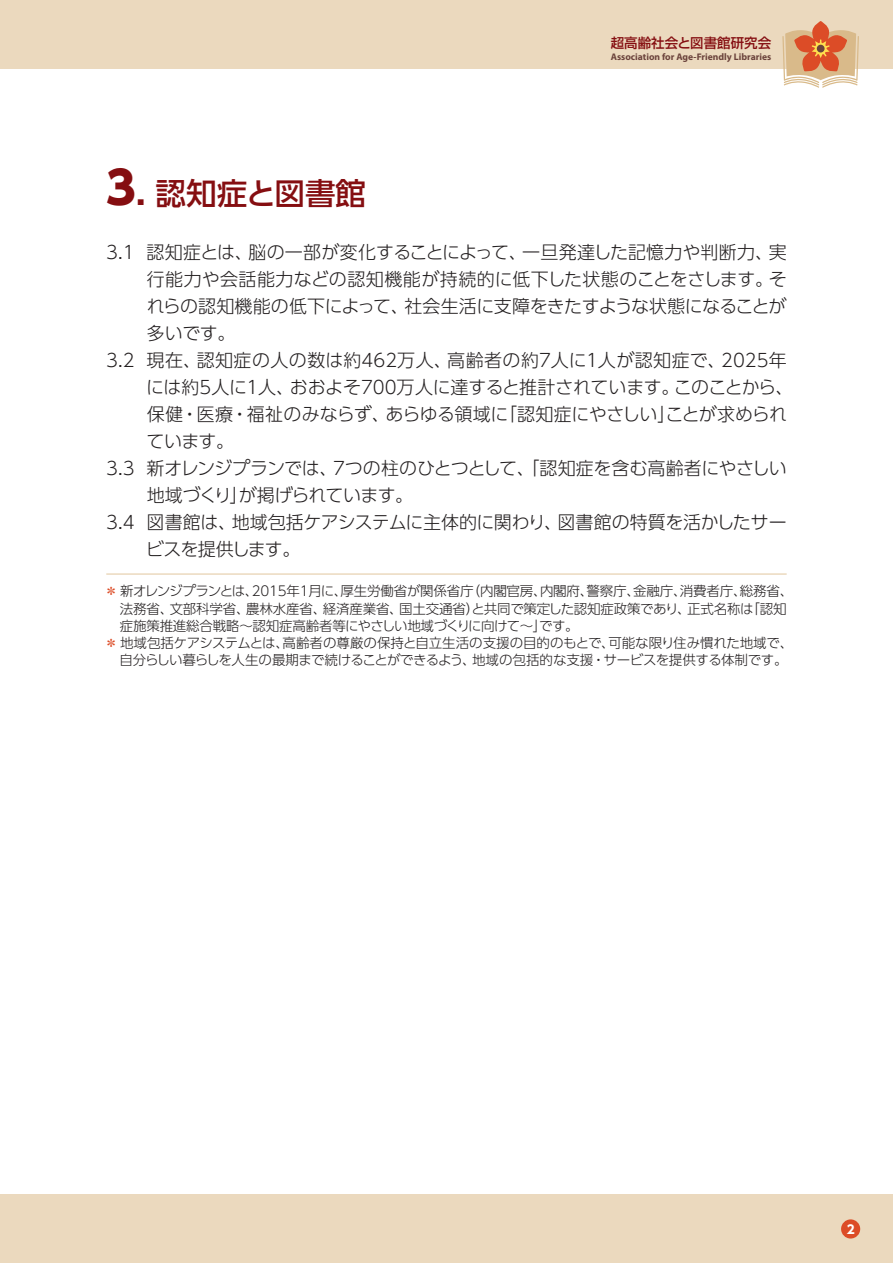
<style>
.page{position:relative;width:893px;height:1263px;background:#fff}
.page>*{position:absolute;margin:0;border:0;box-sizing:border-box;transform-origin:0 0}
.t1{font:500 30.6px "UD Shin Go Pr 6";color:#850e11}
.t2{font:300 18px "UD Shin Go Pr 6";letter-spacing:-.01em;color:#231f20}
.t3{font:300 18px "UD Shin Go Pr 6";letter-spacing:.015em;color:#231f20}
.t4{font:300 18px "UD Shin Go Pr 6";letter-spacing:.01em;color:#231f20}
.t5{font:300 18px "UD Shin Go Pr 6";letter-spacing:-.03em;color:#231f20}
.t6{font:300 18px "UD Shin Go Pr 6";letter-spacing:.02em;color:#231f20}
.t7{font:300 18px "UD Shin Go Pr 6";letter-spacing:-.045em;color:#231f20}
.t8{font:300 18px "UD Shin Go Pr 6";letter-spacing:-.05em;color:#231f20}
.t9{font:300 13.5px "UD Shin Go Pr 6";letter-spacing:-.015em;color:#231f20}
.t10{font:500 13.5px "Shin Go Pr 6 N";color:#850e11}
.t11{font:700 12px "UD Shin Go Pr 6 N";color:#fff}
.t12{font:700 9.6px "Myriad Pro";color:#6b433c}
.s1{font-weight:800;font-size:45px}
.s2{font-weight:800}
.s3{color:#dc4c27}
</style>
<div class="page">
<div style="left:0;top:0;width:893px;height:68px;background:#ebd9be"></div>
<div style="left:0;top:1195px;width:893px;height:68px;background:#ebd9be"></div>
<div style="left:841px;top:1219px;width:19px;height:19px;background:#dc4c27;border-radius:50%"></div>
<hr style="left:106px;top:573px;width:681px;height:2px;background:#ebd9be">
<svg style="left:782px;top:21px;width:77px;height:67px"></svg>
<div style="left:817px;top:45px;width:8px;height:7px;background:#6b433c;border-radius:50%"></div>
<p class="t10" style="left:611px;top:32px;width:162px">超高齢社会と図書館研究会</p>
<p class="t12" style="left:611px;top:50px;width:162px">Association for Age-Friendly Libraries</p>
<h1 class="t1" style="left:106px;top:169px;width:261px"><span class="s1">3</span><span class="s2">.</span> 認知症と図書館</h1>
<h2 class="t4" style="left:106px;top:238px;width:682px">3.1 認知症とは、脳の一部が変化することによって、一旦発達した記憶力や判断力、実</h2>
<h2 class="t6" style="left:147px;top:265px;width:641px">行能力や会話能力などの認知機能が持続的に低下した状態のことをさします。そ</h2>
<h2 class="t5" style="left:147px;top:292px;width:641px">れらの認知機能の低下によって、社会生活に支障をきたすような状態になることが</h2>
<h2 class="t2" style="left:147px;top:319px;width:90px">多いです。</h2>
<h2 class="t3" style="left:106px;top:346px;width:682px">3.2 現在、認知症の人の数は約462万人、高齢者の約7人に1人が認知症で、2025年</h2>
<h2 class="t2" style="left:146px;top:373px;width:649px">には約5人に1人、おおよそ700万人に達すると推計されています。このことから、</h2>
<h2 class="t2" style="left:147px;top:400px;width:642px">保健・医療・福祉のみならず、あらゆる領域に「認知症にやさしい」ことが求められ</h2>
<h2 class="t2" style="left:146px;top:427px;width:89px">ています。</h2>
<h2 class="t2" style="left:106px;top:454px;width:682px">3.3 新オレンジプランでは、7つの柱のひとつとして、「認知症を含む高齢者にやさしい</h2>
<h2 class="t7" style="left:147px;top:481px;width:268px">地域づくり」が掲げられています。</h2>
<h2 class="t2" style="left:106px;top:508px;width:682px">3.4 図書館は、地域包括ケアシステムに主体的に関わり、図書館の特質を活かしたサー</h2>
<h2 class="t8" style="left:146px;top:535px;width:156px">ビスを提供します。</h2>
<p class="t9" style="left:104px;top:580px;width:690px"><span class="s3">＊</span>新オレンジプランとは、2015年1月に、厚生労働省が関係省庁（内閣官房、内閣府、警察庁、金融庁、消費者庁、総務省、</p>
<p class="t9" style="left:120px;top:597px;width:668px">法務省、文部科学省、農林水産省、経済産業省、国土交通省）と共同で策定した認知症政策であり、正式名称は「認知</p>
<p class="t9" style="left:120px;top:615px;width:460px">症施策推進総合戦略～認知症高齢者等にやさしい地域づくりに向けて～」です。</p>
<p class="t9" style="left:104px;top:632px;width:690px"><span class="s3">＊</span>地域包括ケアシステムとは、高齢者の尊厳の保持と自立生活の支援の目的のもとで、可能な限り住み慣れた地域で、</p>
<p class="t9" style="left:120px;top:649px;width:669px">自分らしい暮らしを人生の最期まで続けることができるよう、地域の包括的な支援・サービスを提供する体制です。</p>
<p class="t11" style="left:847px;top:1219px;width:9px">2</p>
</div>
